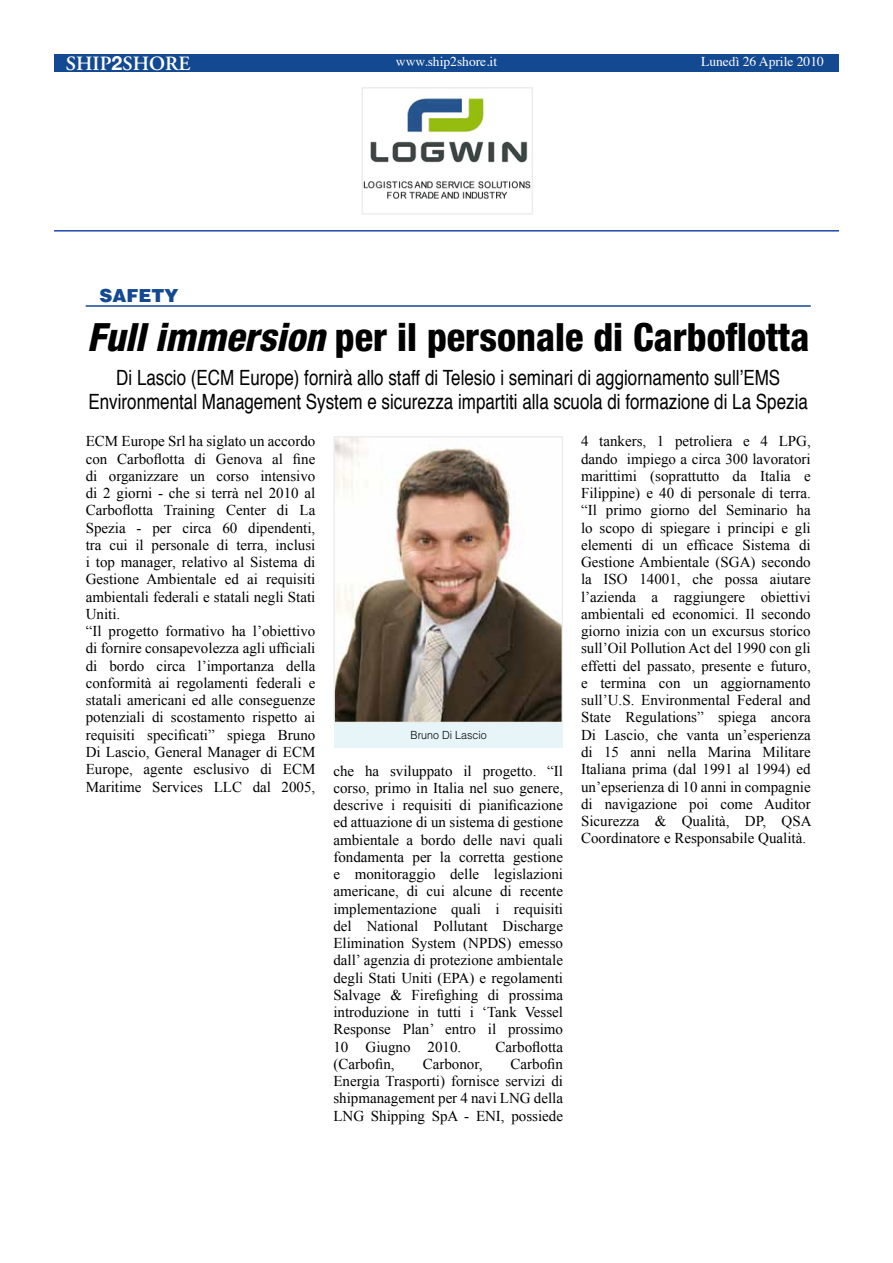
<style>
.page{position:relative;width:893px;height:1263px;background:#fff}
.page>*{position:absolute;margin:0;border:0;box-sizing:border-box;transform-origin:0 0}
.t1{font:800 condensed 39px "Helvetica Neue";color:#000}
.t2{font:21px/24px "Helvetica";color:#000;text-align:center;scale:.81 1}
.t3{font:600 20.25px "Adobe Garamond";color:#fff}
.t4{font:900 18px "Helvetica";color:#134991}
.t5{font:15px/17.2px "Times New Roman";color:#000;text-align:justify}
.t6{font:13.5px "Times";color:#fff}
.t7{font:300 11.25px "Helvetica";color:#000;scale:.95 1}
.s1{font-family:"Helvetica Neue";font-weight:700;font-size:19.5px}
.s2{font-style:italic}
</style>
<div class="page">
<div style="left:54px;top:54px;width:785px;height:17px;background:#134991"></div>
<hr style="left:54px;top:230px;width:785px;height:2px;background:#1e47ad">
<img style="left:364px;top:98px;width:166px;height:101px">
<div style="left:361px;top:87px;width:172px;height:128px;border:2px solid #eceded"></div>
<hr style="left:86px;top:305px;width:725px;height:2px;background:#134991">
<div style="left:334px;top:722px;width:229px;height:26px;background:#e7f5f8"></div>
<img style="left:335px;top:438px;width:226px;height:283px">
<div style="left:333px;top:436px;width:230px;height:287px;border:1px solid #eceded"></div>
<h3 class="t3" style="left:66px;top:52px;width:126px">SHIP<span class="s1">2</span>SHORE</h3>
<p class="t6" style="left:396px;top:49px;width:103px">www.ship2shore.it</p>
<p class="t6" style="left:701px;top:49px;width:124px">Lunedì 26 Aprile 2010</p>
<p class="t4" style="left:99px;top:284px;width:81px">SAFETY</p>
<h1 class="t1" style="left:87px;top:313px;width:724px"><span class="s2">Full immersion</span> per il personale di Carboflotta</h1>
<h2 class="t2" style="left:88px;top:366px;width:890px">Di Lascio (ECM Europe) fornirà allo staff di Telesio i seminari di aggiornamento sull’EMS<br>Environmental Management System e sicurezza impartiti alla scuola di formazione di La Spezia</h2>
<p class="t5" style="left:86px;top:433px;width:231px;text-align:left">ECM Europe Srl ha siglato un accordo con Carboflotta di Genova al fine di organizzare un corso intensivo di 2 giorni - che si terrà nel 2010 al Carboflotta Training Center di La Spezia - per circa 60 dipendenti, tra cui il personale di terra, inclusi i top manager, relativo al Sistema di Gestione Ambientale ed ai requisiti ambientali federali e statali negli Stati Uniti.<br>“Il progetto formativo ha l’obiettivo di fornire consapevolezza agli ufficiali di bordo circa l’importanza della conformità ai regolamenti federali e statali americani ed alle conseguenze potenziali di scostamento rispetto ai requisiti specificati” spiega Bruno Di Lascio, General Manager di ECM Europe, agente esclusivo di ECM Maritime Services LLC dal 2005,</p>
<p class="t7" style="left:411px;top:728px;width:82px">Bruno Di Lascio</p>
<p class="t5" style="left:333px;top:762px;width:231px">che ha sviluppato il progetto. “Il corso, primo in Italia nel suo genere, descrive i requisiti di pianificazione ed attuazione di un sistema di gestione ambientale a bordo delle navi quali fondamenta per la corretta gestione e monitoraggio delle legislazioni americane, di cui alcune di recente implementazione quali i requisiti del National Pollutant Discharge Elimination System (NPDS) emesso dall’ agenzia di protezione ambientale degli Stati Uniti (EPA) e regolamenti Salvage &amp; Firefighing di prossima introduzione in tutti i ‘Tank Vessel Response Plan’ entro il prossimo 10 Giugno 2010.</p>
<p class="t5" style="left:496px;top:1038px;width:69px">Carboflotta</p>
<p class="t5" style="left:333px;top:1055px;width:231px;text-indent:177px">Carbofin Energia Trasporti) fornisce servizi di shipmanagement per 4 navi LNG della LNG Shipping SpA - ENI, possiede</p>
<p class="t5" style="left:333px;top:1055px;width:63px">(Carbofin,</p>
<p class="t5" style="left:423px;top:1055px;width:61px">Carbonor,</p>
<p class="t5" style="left:581px;top:433px;width:232px">4 tankers, 1 petroliera e 4 LPG, dando impiego a circa 300 lavoratori marittimi (soprattutto da Italia e Filippine) e 40 di personale di terra. “Il primo giorno del Seminario ha lo scopo di spiegare i principi e gli elementi di un efficace Sistema di Gestione Ambientale (SGA) secondo la ISO 14001, che possa aiutare l’azienda a raggiungere obiettivi ambientali ed economici. Il secondo giorno inizia con un excursus storico sull’Oil Pollution Act del 1990 con gli effetti del passato, presente e futuro, e termina con un aggiornamento sull’U.S. Environmental Federal and State Regulations” spiega ancora Di Lascio, che vanta un’esperienza di 15 anni nella Marina Militare Italiana prima (dal 1991 al 1994) ed un’epserienza di 10 anni in compagnie di navigazione poi come Auditor Sicurezza &amp; Qualità, DP, QSA Coordinatore e Responsabile Qualità.</p>
</div>
